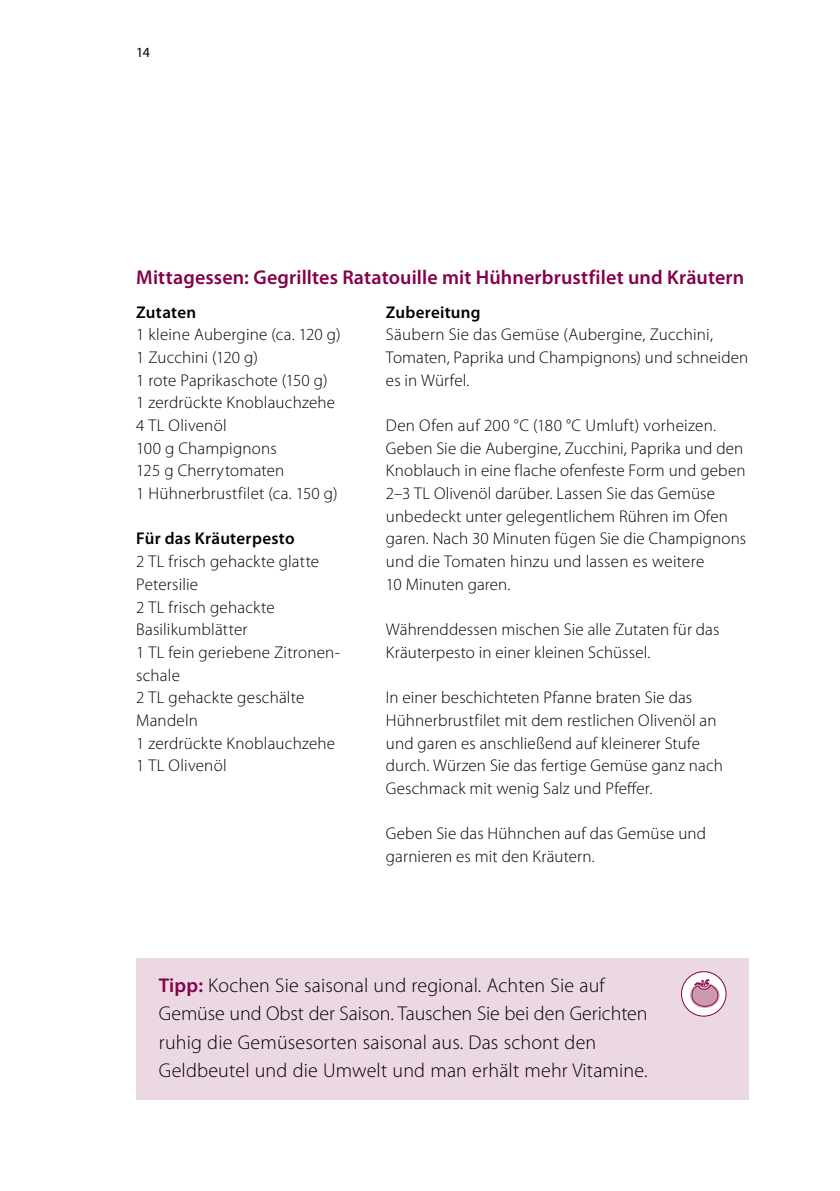
<style>
.page{position:relative;width:840px;height:1191px;background:#fff}
.page>*{position:absolute;margin:0;border:0;box-sizing:border-box;transform-origin:0 0}
.t1{font:300 20px/28.4px "Myriad Pro";letter-spacing:.01em;color:#000}
.t2{font:600 20px "Myriad Pro";letter-spacing:.005em;color:#850148}
.t3{font:300 17px/22.6px "Myriad Pro";letter-spacing:.01em;color:#000}
.t4{font:600 17px "Myriad Pro";letter-spacing:.015em;color:#000}
.t5{font:14px "Myriad Pro";color:#000}
.s1{font-weight:600;color:#850148}
</style>
<div class="page">
<div style="left:136px;top:958px;width:612px;height:142px;background:#ebd8e2"></div>
<svg style="left:681px;top:971px;width:44px;height:45px"></svg>
<svg style="left:689px;top:979px;width:30px;height:29px"></svg>
<div style="left:680px;top:971px;width:46px;height:45px;border:1px solid #850148;border-radius:50%"></div>
<p class="t5" style="left:136px;top:44px;width:15px">14</p>
<p class="t2" style="left:136px;top:266px;width:609px">Mittagessen: Gegrilltes Ratatouille mit Hühnerbrustfilet und Kräutern</p>
<p class="t4" style="left:136px;top:302px;width:61px">Zutaten</p>
<p class="t3" style="left:136px;top:323px;width:206px">1 kleine Aubergine (ca. 120 g)<br>1 Zucchini (120 g)<br>1 rote Paprikaschote (150 g)<br>1 zerdrückte Knoblauchzehe<br>4 TL Olivenöl<br>100 g Champignons<br>125 g Cherrytomaten<br>1 Hühnerbrustfilet (ca. 150 g)</p>
<p class="t4" style="left:136px;top:529px;width:160px">Für das Kräuterpesto</p>
<p class="t3" style="left:136px;top:550px;width:205px">2 TL frisch gehackte glatte<br>Petersilie<br>2 TL frisch gehackte<br>Basilikumblätter<br>1 TL fein geriebene Zitronen&shy;schale<br>2 TL gehackte geschälte<br>Mandeln<br>1 zerdrückte Knoblauchzehe<br>1 TL Olivenöl</p>
<p class="t4" style="left:386px;top:302px;width:96px">Zubereitung</p>
<p class="t3" style="left:386px;top:323px;width:363px">Säubern Sie das Gemüse (Aubergine, Zucchini,<br>Tomaten, Paprika und Champignons) und schneiden es in Würfel.</p>
<p class="t3" style="left:386px;top:414px;width:361px">Den Ofen auf 200 °C (180 °C Umluft) vorheizen.<br>Geben Sie die Aubergine, Zucchini, Paprika und den Knoblauch in eine flache ofenfeste Form und geben 2–3 TL Olivenöl darüber. Lassen Sie das Gemüse unbedeckt unter gelegentlichem Rühren im Ofen garen. Nach 30 Minuten fügen Sie die Champignons und die Tomaten hinzu und lassen es weitere<br>10 Minuten garen.</p>
<p class="t3" style="left:386px;top:618px;width:335px">Währenddessen mischen Sie alle Zutaten für das<br>Kräuterpesto in einer kleinen Schüssel.</p>
<p class="t3" style="left:386px;top:686px;width:338px">In einer beschichteten Pfanne braten Sie das Hühnerbrustfilet mit dem restlichen Olivenöl an und garen es anschließend auf kleinerer Stufe durch. Würzen Sie das fertige Gemüse ganz nach Geschmack mit wenig Salz und Pfeffer.</p>
<p class="t3" style="left:386px;top:822px;width:321px">Geben Sie das Hühnchen auf das Gemüse und garnieren es mit den Kräutern.</p>
<p class="t1" style="left:159px;top:971px;width:490px"><span class="s1">Tipp:</span> Kochen Sie saisonal und regional. Achten Sie auf Gemüse und Obst der Saison. Tauschen Sie bei den Gerichten ruhig die Gemüsesorten saisonal aus. Das schont den Geldbeutel und die Umwelt und man erhält mehr Vitamine.</p>
</div>
